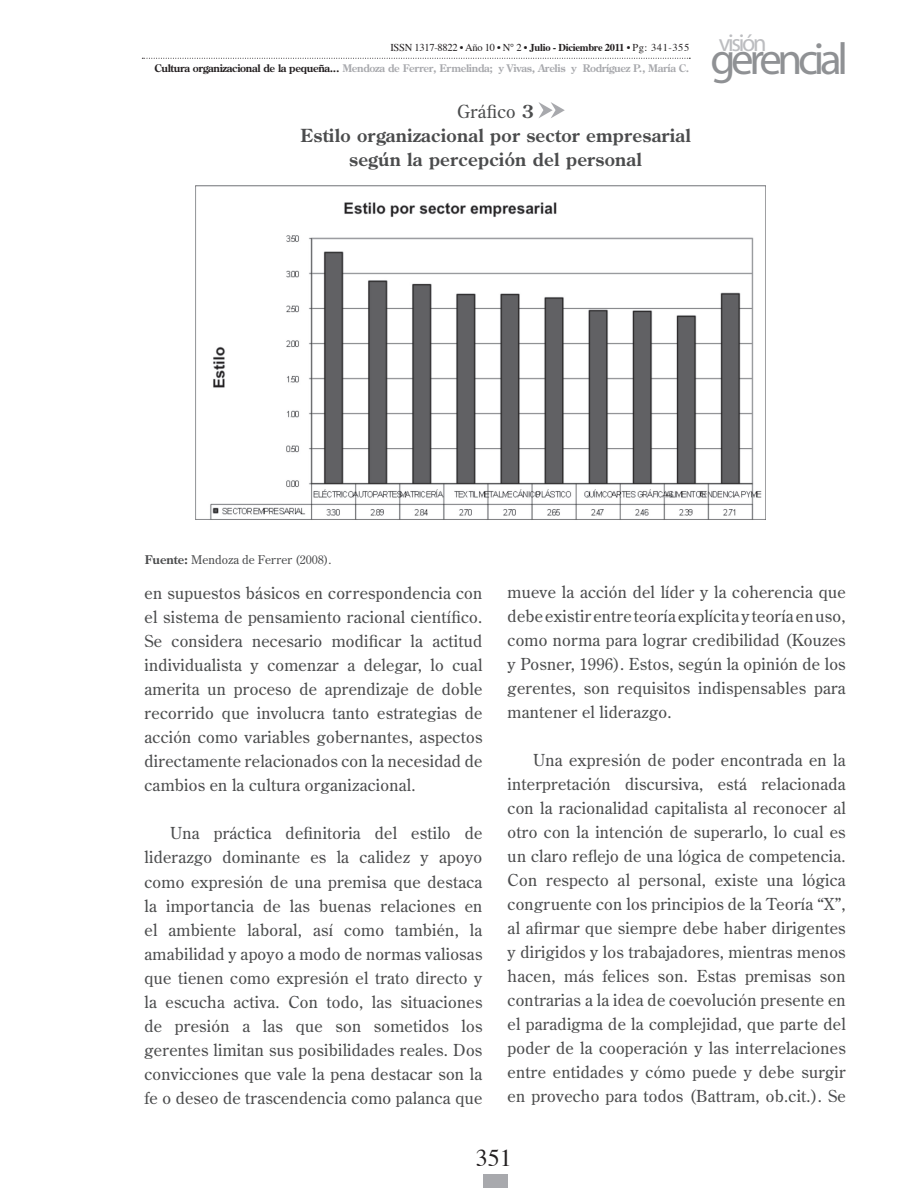
<style>
.page{position:relative;width:918px;height:1188px;background:#fff}
.page>*{position:absolute;margin:0;border:0;box-sizing:border-box;transform-origin:0 0}
.t1{font:44.85px "Myriad";letter-spacing:-.095em;color:#8f9194}
.t2{font:24.3px "Myriad";letter-spacing:-.095em;color:#bcbdc0}
.t3{font:24px "Times";color:#231f20}
.t4{font:700 18px/24px "Century Old Style Std";letter-spacing:.015em;color:#4b4c4d;text-align:center}
.t5{font:16.5px/24px "Century Old Style Std";letter-spacing:.015em;color:#4b4c4d;text-align:justify}
.t6{font:12px "Century Old Style Std";color:#4b4c4d}
.t7{font:700 10.5px "Century Old Style Std";letter-spacing:-.03em;color:#a8a9ad}
.t8{font:10.5px "Times";letter-spacing:-.025em;color:#231f20}
.s1{font-weight:700}
.s2{color:#231f20}
.s3{font-weight:400}
</style>
<div class="page">
<svg style="left:142px;top:58px;width:548px;height:1px"></svg>
<div style="left:484px;top:1174px;width:24px;height:14px;background:#a8a9ad"></div>
<img style="left:196px;top:185px;width:569px;height:335px">
<svg style="left:538px;top:102px;width:27px;height:16px"></svg>
<p class="t8" style="left:390px;top:38px;width:300px">ISSN 1317-8822 • Año 10 • N° 2 • <span class="s1">Julio - Diciembre 2011</span> • Pg: 341-355</p>
<p class="t7" style="left:154px;top:61px;width:536px"><span class="s2">Cultura organizacional de la pequeña...</span> Mendoza de Ferrer, Ermelinda; y Vivas, Arelis y Rodríguez P., María C.</p>
<p class="t4" style="left:300px;top:99px;width:392px"><span class="s3">Gráfico</span> 3<br>Estilo organizacional por sector empresarial según la percepción del personal</p>
<h2 class="t2" style="left:719px;top:30px;width:49px">visión</h2>
<h1 class="t1" style="left:711px;top:37px;width:139px">gerencial</h1>
<p class="t6" style="left:145px;top:552px;width:188px"><span class="s1">Fuente:</span> Mendoza de Ferrer (2008).</p>
<p class="t5" style="left:145px;top:581px;width:339px">en supuestos básicos en correspondencia con el sistema de pensamiento racional científico.<br>Se considera necesario modificar la actitud individualista y comenzar a delegar, lo cual amerita un proceso de aprendizaje de doble recorrido que involucra tanto estrategias de acción como variables gobernantes, aspectos directamente relacionados con la necesidad de cambios en la cultura organizacional.</p>
<p class="t5" style="left:145px;top:821px;width:340px;text-indent:26px">Una práctica definitoria del estilo de liderazgo dominante es la calidez y apoyo como expresión de una premisa que destaca la importancia de las buenas relaciones en el ambiente laboral, así como también, la amabilidad y apoyo a modo de normas valiosas que tienen como expresión el trato directo y la escucha activa. Con todo, las situaciones de presión a las que son sometidos los gerentes limitan sus posibilidades reales. Dos convicciones que vale la pena destacar son la fe o deseo de trascendencia como palanca que</p>
<p class="t5" style="left:508px;top:580px;width:340px">mueve la acción del líder y la coherencia que debe existir entre teoría explícita y teoría en uso, como norma para lograr credibilidad (Kouzes y Posner, 1996). Estos, según la opinión de los gerentes, son requisitos indispensables para mantener el liderazgo.</p>
<p class="t5" style="left:508px;top:748px;width:340px;text-indent:26px">Una expresión de poder encontrada en la interpretación discursiva, está relacionada con la racionalidad capitalista al reconocer al otro con la intención de superarlo, lo cual es un claro reflejo de una lógica de competencia.<br>Con respecto al personal, existe una lógica congruente con los principios de la Teoría “X”, al afirmar que siempre debe haber dirigentes y dirigidos y los trabajadores, mientras menos hacen, más felices son. Estas premisas son contrarias a la idea de coevolución presente en el paradigma de la complejidad, que parte del poder de la cooperación y las interrelaciones entre entidades y cómo puede y debe surgir en provecho para todos (Battram, ob.cit.). Se</p>
<h3 class="t3" style="left:476px;top:1135px;width:37px">351</h3>
</div>
